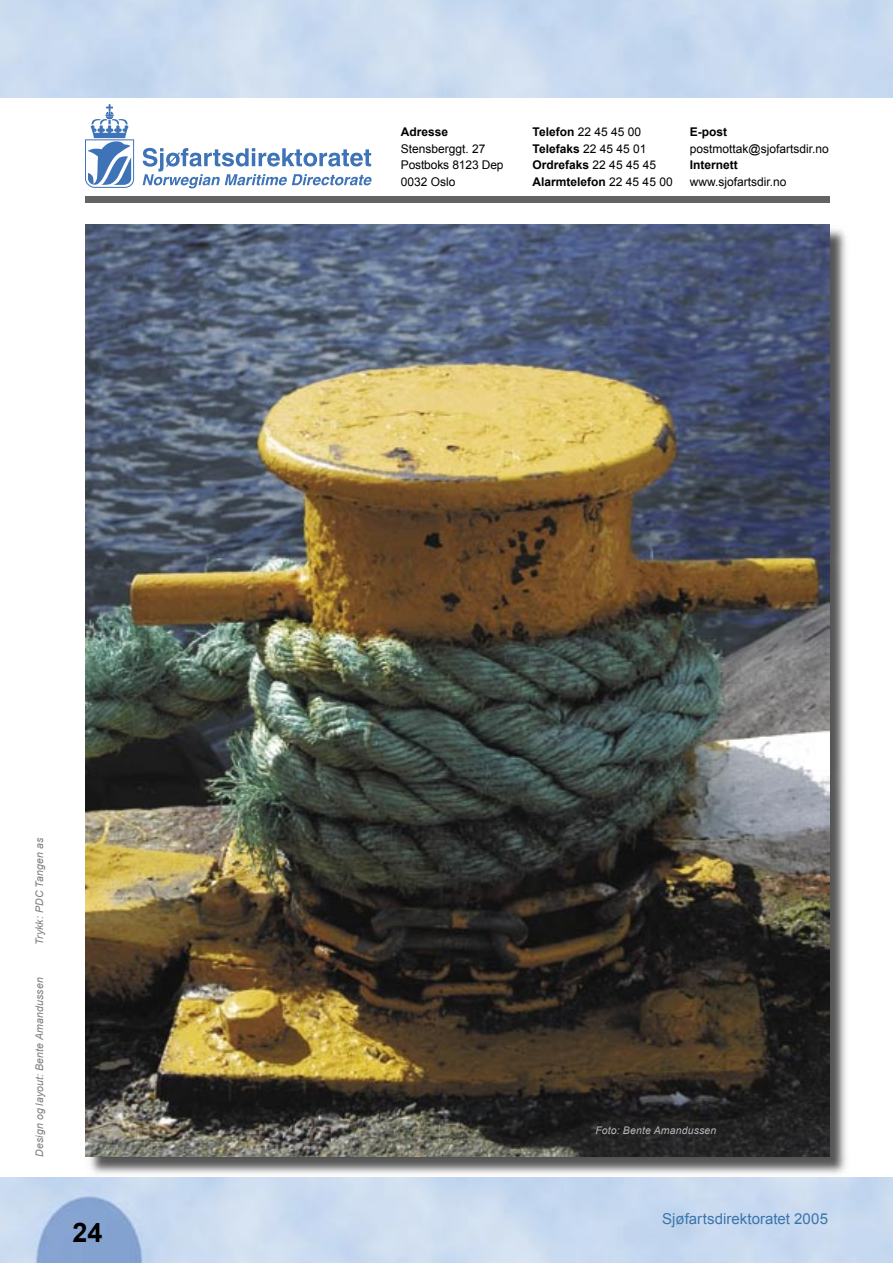
<style>
.page{position:relative;width:893px;height:1263px;background:#fff}
.page>*{position:absolute;margin:0;border:0;box-sizing:border-box;transform-origin:0 0}
.t1{font:700 27px "Arial";color:#000}
.t2{font:15px "Arial";color:#3a74ab}
.t3{font:700 12px/16.5px "Arial";color:#000}
.t4{font:12px/16.5px "Arial";color:#000}
.t5{font:italic 10.5px "Arial";letter-spacing:.015em;color:#7b7c7c}
.t6{font:italic 10.5px "Arial";letter-spacing:.015em;color:#b6b6b6}
.s1{font-weight:400}
</style>
<div class="page">
<img style="left:0;top:1178px;width:893px;height:85px">
<div style="left:85px;top:197px;width:744px;height:6px;background:#636363"></div>
<svg style="left:143px;top:148px;width:228px;height:40px"></svg>
<svg style="left:85px;top:104px;width:49px;height:84px"></svg>
<img style="left:829px;top:225px;width:17px;height:739px">
<img style="left:90px;top:964px;width:756px;height:210px">
<img style="left:85px;top:225px;width:744px;height:932px">
<p class="t5" style="left:33px;top:945px;width:109px;rotate:-90deg">Trykk: PDC Tangen as</p>
<p class="t5" style="left:33px;top:1157px;width:181px;rotate:-90deg">Design og layout: Bente Amandussen</p>
<h1 class="t1" style="left:72px;top:1215px;width:32px">24</h1>
<p class="t3" style="left:401px;top:124px;width:49px">Adresse</p>
<p class="t4" style="left:401px;top:140px;width:104px">Stensberggt. 27<br>Postboks 8123 Dep<br>0032 Oslo</p>
<p class="t3" style="left:533px;top:124px;width:142px">Telefon <span class="s1">22 45 45 00<br></span>Telefaks <span class="s1">22 45 45 01<br></span>Ordrefaks <span class="s1">22 45 45 45<br></span>Alarmtelefon <span class="s1">22 45 45 00</span></p>
<p class="t3" style="left:690px;top:124px;width:39px">E-post</p>
<p class="t4" style="left:690px;top:140px;width:140px">postmottak@sjofartsdir.no</p>
<p class="t3" style="left:690px;top:157px;width:49px">Internett</p>
<p class="t4" style="left:690px;top:173px;width:98px">www.sjofartsdir.no</p>
<p class="t6" style="left:595px;top:1124px;width:123px">Foto: Bente Amandussen</p>
<p class="t2" style="left:662px;top:1209px;width:167px">Sjøfartsdirektoratet 2005</p>
</div>
